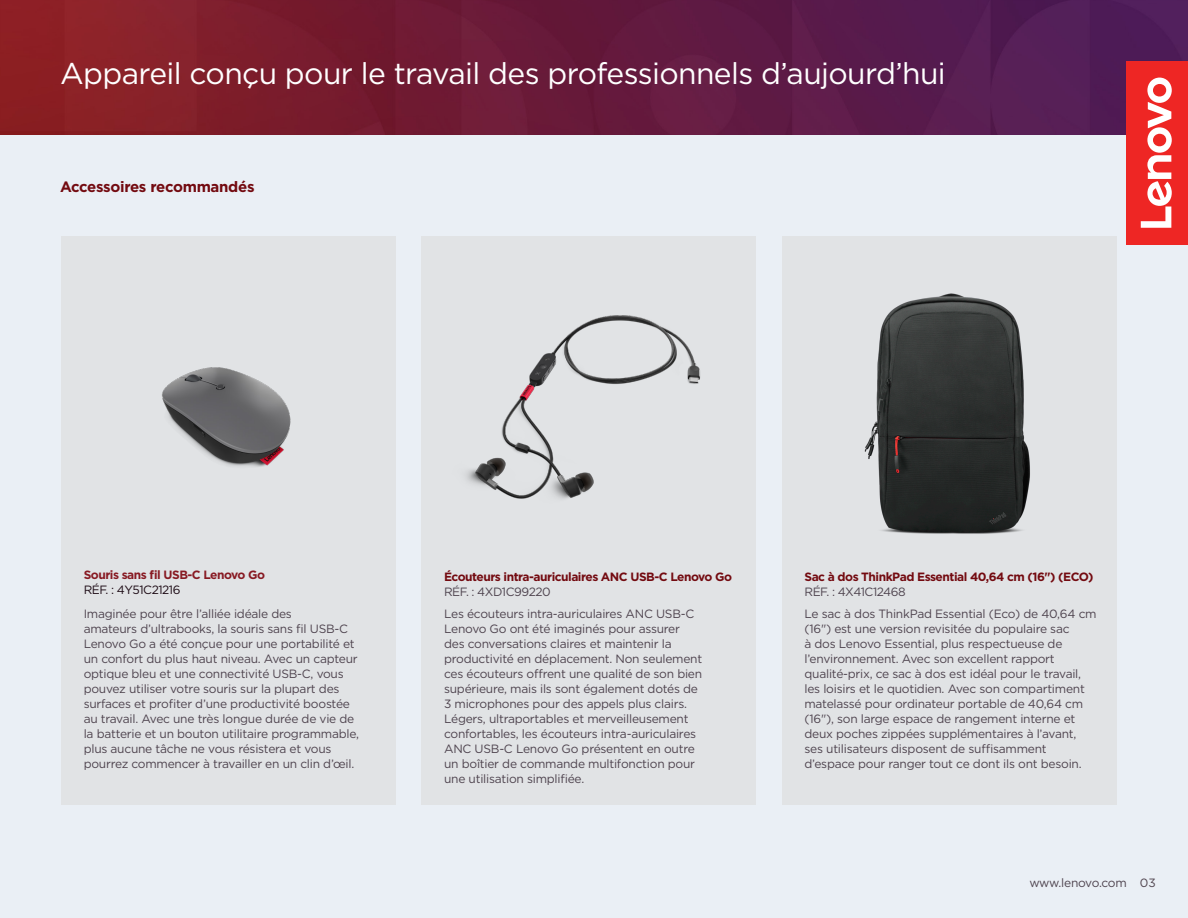
<style>
.page{position:relative;width:1188px;height:918px;background:#eaeff5}
.page>*{position:absolute;margin:0;border:0;box-sizing:border-box;transform-origin:0 0}
.Product_Subhead{font:30px "Gotham";letter-spacing:-.02em;color:#fff}
.Body_text{font:700 15px "Gotham";letter-spacing:-.02em;color:#730a10}
.Body_text-2{font:12px/15px "Gotham";letter-spacing:-.02em;color:#4e434e}
.t1{font:700 12px/15px "Gotham";letter-spacing:-.04em;color:#730a10}
.t2{font:700 12px/15px "Gotham";letter-spacing:-.04em;color:#881a23}
.Body_text-3{font:12px "Gotham";letter-spacing:-.04em;color:#4e434e}
.s1{font-weight:400;color:#1c0a14}
.s2{font-weight:400;color:#4e434e}
.s3{color:#50444e}
</style>
<div class="page">
<img style="left:0;top:0;width:1188px;height:135px">
<div style="left:1127px;top:61px;width:61px;height:184px;background:#ee2624"></div>
<svg style="left:1141px;top:78px;width:31px;height:150px"></svg>
<div style="left:61px;top:237px;width:334px;height:568px;background:#e1e3e5"></div>
<div style="left:422px;top:237px;width:334px;height:568px;background:#e1e3e5"></div>
<div style="left:782px;top:237px;width:334px;height:568px;background:#e1e3e5"></div>
<img style="left:864px;top:293px;width:166px;height:241px">
<img style="left:466px;top:315px;width:234px;height:184px">
<img style="left:162px;top:367px;width:129px;height:100px">
<p class="Product_Subhead" style="left:60px;top:54px;width:887px">Appareil conçu pour le travail des professionnels d’aujourd’hui</p>
<p class="Body_text" style="left:60px;top:177px;width:196px">Accessoires recommandés</p>
<p class="t2" style="left:84px;top:568px;width:183px">Souris sans fil USB-C Lenovo Go<br><span class="s1">RÉF. : 4Y51C21216</span></p>
<p class="Body_text-2" style="left:84px;top:606px;width:277px">Imaginée pour être l’alliée idéale des<br>amateurs d’ultrabooks, la souris sans fil USB-C Lenovo Go a été conçue pour une portabilité et un confort du plus haut niveau. Avec un capteur optique bleu et une connectivité USB-C, vous pouvez utiliser votre souris sur la plupart des surfaces et profiter d’une productivité boostée au travail. Avec une très longue durée de vie de la batterie et un bouton utilitaire programmable, plus aucune tâche ne vous résistera et vous pourrez commencer à travailler en un clin d’œil.</p>
<p class="t1" style="left:444px;top:569px;width:289px">Écouteurs intra-auriculaires ANC USB-C Lenovo Go</p>
<p class="Body_text-3" style="left:444px;top:584px;width:108px">RÉF. : 4XD1C99220</p>
<p class="t1" style="left:804px;top:569px;width:291px">Sac à dos ThinkPad Essential 40,64 cm (16") (ECO)<br><span class="s2">RÉF. : 4X41C12468</span></p>
<p class="Body_text-2" style="left:444px;top:606px;width:260px">Les écouteurs intra-auriculaires ANC USB-C Lenovo Go ont été imaginés pour assurer des conversations claires et maintenir la productivité en déplacement. Non seulement ces écouteurs offrent une qualité de son bien supérieure, mais ils sont également dotés de 3 microphones pour des appels plus clairs.<br>Légers, ultraportables et merveilleusement confortables, les écouteurs intra-auriculaires ANC USB-C Lenovo Go présentent en outre un boîtier de commande multifonction pour une utilisation simplifiée.</p>
<p class="Body_text-2" style="left:804px;top:606px;width:294px">Le sac à dos ThinkPad Essential (Eco) de 40,64 cm (16") est une version revisitée du populaire sac<br>à dos Lenovo Essential, plus respectueuse de l’environnement. Avec son excellent rapport qualité-prix, ce sac à dos est idéal pour le travail, les loisirs et le quotidien. Avec son compartiment matelassé pour ordinateur portable de 40,64 cm (16"), son large espace de rangement interne et deux poches zippées supplémentaires à l’avant, ses utilisateurs disposent de suffisamment d’espace pour ranger tout ce dont ils ont besoin.</p>
<p class="Body_text-2" style="left:1029px;top:875px;width:128px">www.lenovo.com <span class="s3">03</span></p>
</div>
